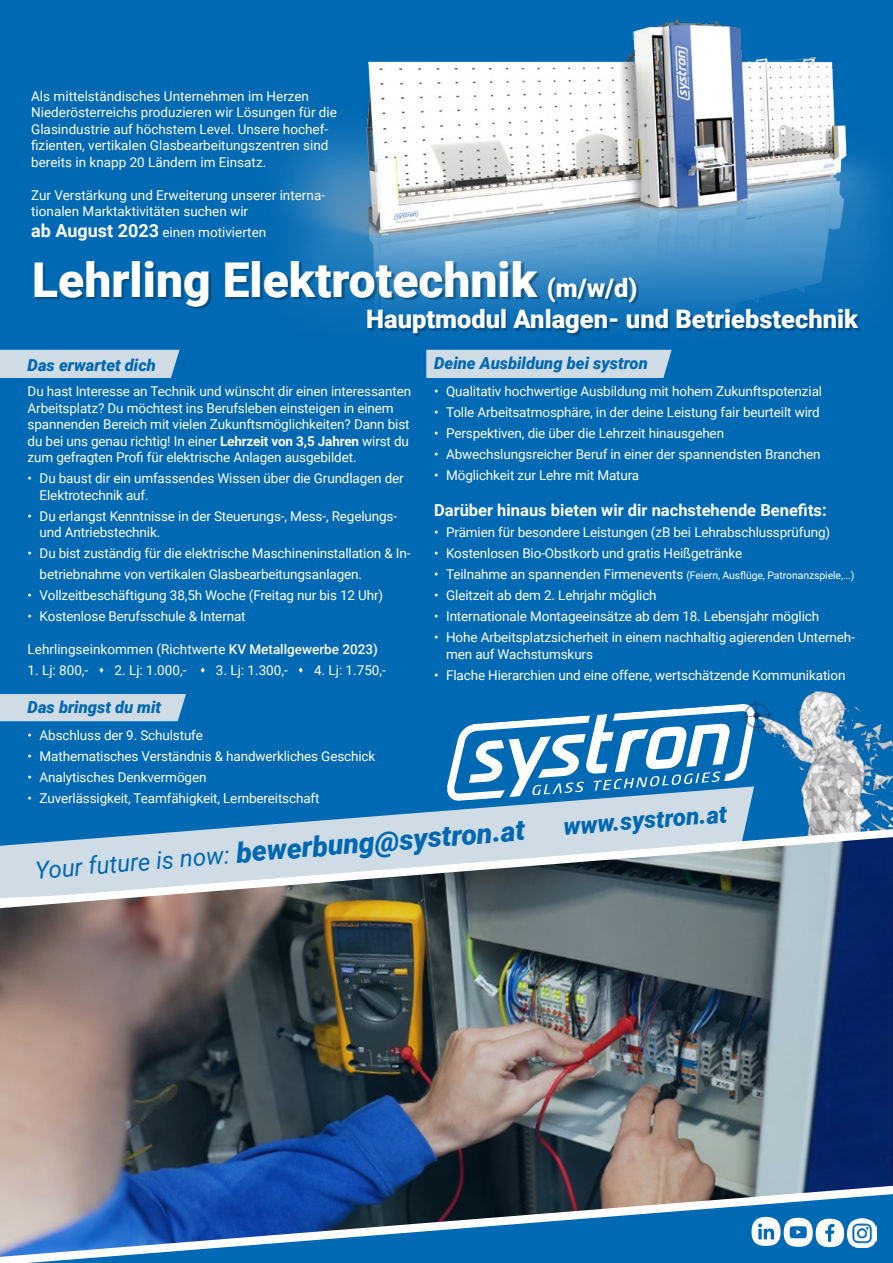
<style>
.page{position:relative;width:893px;height:1263px;background:#0069b4}
.page>*{position:absolute;margin:0;border:0;box-sizing:border-box;transform-origin:0 0}
.t1{font:900 48px "Roboto";color:#fff}
.t2{font:italic 900 28.2px "Roboto";color:#0068b2}
.t3{font:900 25.5px "Roboto";color:#fff}
.t4{font:italic 900 24px "Roboto";color:#0068b2}
.t5{font:italic 900 16.5px "Roboto";color:#0068b2}
.t6{font:700 16.5px "Roboto";color:#fff}
.t7{font:13.5px/16.5px "Roboto";letter-spacing:-.01em;color:#fff}
.t8{font:10.5px "Roboto";letter-spacing:-.01em;color:#fff}
.s1{font-weight:700;font-size:18px}
.s2{font-size:25.5px}
.s3{font-size:13.5px}
.s4{font-weight:700}
.s5{font-weight:500}
.s6{font-weight:400;font-size:24px}
</style>
<div class="page">
<svg style="left:214px;top:801px;width:537px;height:28px;fill:#cfdce6"></svg>
<svg style="left:447px;top:698px;width:310px;height:103px"></svg>
<img style="left:757px;top:691px;width:136px;height:138px">
<svg style="left:0;top:1256px;width:114px;height:7px"></svg>
<svg style="left:100px;top:829px;width:793px;height:9px;background:#b1cbde"></svg>
<div style="left:0;top:694px;width:186px;height:27px;background:#cfdce6"></div>
<div style="left:0;top:350px;width:180px;height:28px;background:#cfdce6"></div>
<div style="left:426px;top:352px;width:245px;height:26px;background:#cfdce6"></div>
<img style="left:279px;top:18px;width:606px;height:334px">
<div style="left:35px;top:262px;width:604px;height:48px;background:#003150;opacity:.49"></div>
<div style="left:369px;top:310px;width:493px;height:27px;background:#003150;opacity:.49"></div>
<img style="left:0;top:838px;width:893px;height:418px">
<p class="t7" style="left:31px;top:87px;width:307px">Als mittelständisches Unternehmen im Herzen Niederösterreichs produzieren wir Lösungen für die Glasindustrie auf höchstem Level. Unsere hochef&shy;fizienten, vertikalen Glasbearbeitungszentren sind bereits in knapp 20 Ländern im Einsatz.</p>
<p class="t7" style="left:31px;top:186px;width:295px">Zur Verstärkung und Erweiterung unserer interna&shy;tionalen Marktaktivitäten suchen wir</p>
<p class="t7" style="left:31px;top:223px;width:237px"><span class="s1">ab August 2023</span> einen motivierten</p>
<h1 class="t1" style="left:32px;top:246px;width:607px">Lehrling Elektrotechnik <span class="s2">(m/w/d)</span></h1>
<h3 class="t3" style="left:366px;top:301px;width:493px">Hauptmodul Anlagen- und Betriebstechnik</h3>
<p class="t5" style="left:434px;top:352px;width:215px">Deine Ausbildung bei systron</p>
<p class="t7" style="left:434px;top:382px;width:389px">• Qualitativ hochwertige Ausbildung mit hohem Zukunftspotenzial</p>
<p class="t7" style="left:434px;top:403px;width:387px">• Tolle Arbeitsatmosphäre, in der deine Leistung fair beurteilt wird</p>
<p class="t7" style="left:434px;top:424px;width:291px">• Perspektiven, die über die Lehrzeit hinausgehen</p>
<p class="t7" style="left:434px;top:445px;width:388px">• Abwechslungsreicher Beruf in einer der spannendsten Branchen</p>
<p class="t7" style="left:434px;top:466px;width:207px">• Möglichkeit zur Lehre mit Matura</p>
<p class="t6" style="left:434px;top:499px;width:394px">Darüber hinaus bieten wir dir nachstehende Benefits:</p>
<p class="t7" style="left:434px;top:523px;width:398px">• Prämien für besondere Leistungen (zB bei Lehrabschlussprüfung)</p>
<p class="t7" style="left:434px;top:544px;width:310px">• Kostenlosen Bio-Obstkorb und gratis Heißgetränke</p>
<p class="t8" style="left:434px;top:568px;width:422px"><span class="s3">• Teilnahme an spannenden Firmenevents</span> (Feiern, Ausflüge, Patronanzspiele,...)</p>
<p class="t7" style="left:434px;top:586px;width:224px">• Gleitzeit ab dem 2. Lehrjahr möglich</p>
<p class="t7" style="left:434px;top:607px;width:387px">• Internationale Montageeinsätze ab dem 18. Lebensjahr möglich</p>
<p class="t7" style="left:446px;top:628px;width:410px;text-indent:-12px">• Hohe Arbeitsplatzsicherheit in einem nachhaltig agierenden Unterneh&shy;men auf Wachstumskurs</p>
<p class="t7" style="left:434px;top:666px;width:413px">• Flache Hierarchien und eine offene, wertschätzende Kommunikation</p>
<p class="t5" style="left:28px;top:353px;width:130px">Das erwartet dich</p>
<p class="t7" style="left:28px;top:383px;width:385px">Du hast Interesse an Technik und wünscht dir einen interessanten Arbeitsplatz? Du möchtest ins Berufsleben einsteigen in einem spannenden Bereich mit vielen Zukunftsmöglichkeiten? Dann bist du bei uns genau richtig! In einer <span class="s4">Lehrzeit von 3,5 Jahren</span> wirst du zum gefragten Profi für elektrische Anlagen ausgebildet.</p>
<p class="t7" style="left:40px;top:470px;width:366px;text-indent:-12px">• Du baust dir ein umfassendes Wissen über die Grundlagen der<br>Elektrotechnik auf.</p>
<p class="t7" style="left:40px;top:507px;width:359px;text-indent:-12px">• Du erlangst Kenntnisse in der Steuerungs-, Mess-, Regelungs&shy;und Antriebstechnik.</p>
<p class="t7" style="left:40px;top:542px;width:372px;line-height:21px;text-indent:-12px">• Du bist zuständig für die elektrische Maschineninstallation &amp; In&shy;betriebnahme von vertikalen Glasbearbeitungsanlagen.</p>
<p class="t7" style="left:28px;top:587px;width:357px">• Vollzeitbeschäftigung 38,5h Woche (Freitag nur bis 12 Uhr)</p>
<p class="t7" style="left:28px;top:608px;width:220px">• Kostenlose Berufsschule &amp; Internat</p>
<p class="t7" style="left:28px;top:641px;width:352px">Lehrlingseinkommen (Richtwerte <span class="s5">KV Metallgewerbe 2023)</span></p>
<p class="t7" style="left:28px;top:662px;width:360px">1. Lj: 800,- ▲ 2. Lj: 1.000,- ▲ 3. Lj: 1.300,- ▲ 4. Lj: 1.750,-</p>
<p class="t5" style="left:28px;top:695px;width:135px">Das bringst du mit</p>
<p class="t7" style="left:28px;top:726px;width:177px">• Abschluss der 9. Schulstufe</p>
<p class="t7" style="left:28px;top:747px;width:349px">• Mathematisches Verständnis &amp; handwerkliches Geschick</p>
<p class="t7" style="left:28px;top:768px;width:180px">• Analytisches Denkvermögen</p>
<p class="t7" style="left:28px;top:789px;width:293px">• Zuverlässigkeit, Teamfähigkeit, Lernbereitschaft</p>
<h3 class="t4" style="left:562px;top:810px;width:165px;rotate:-5deg">www.systron.at</h3>
<h2 class="t2" style="left:33px;top:852px;width:493px;rotate:-5deg"><span class="s6">Your future is now:</span> bewerbung@systron.at</h2>
</div>
